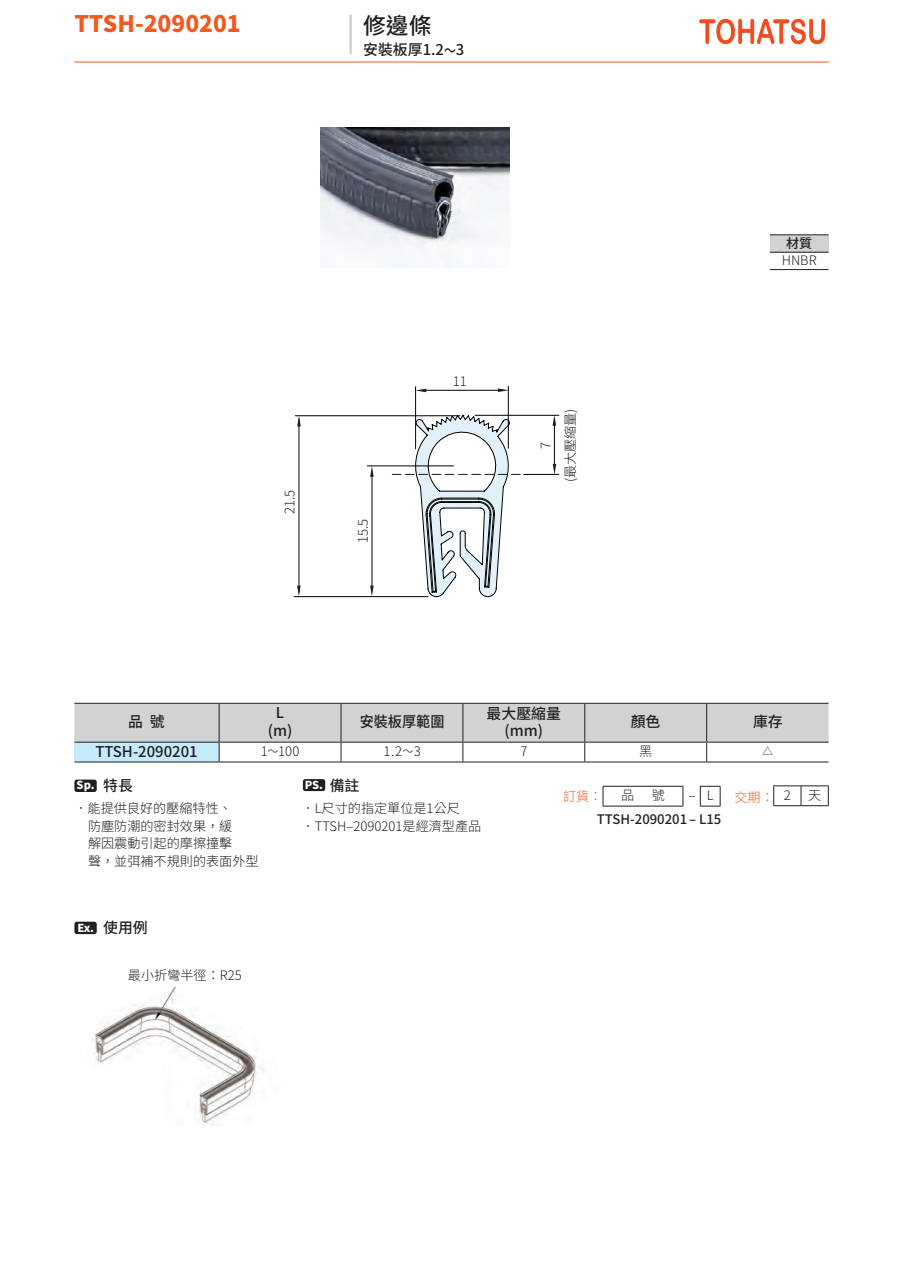
<style>
.page{position:relative;width:903px;height:1275px;background:#fff}
.page>*{position:absolute;margin:0;border:0;box-sizing:border-box;transform-origin:0 0}
.t1{font:800 22.75px "Source Han Sans TC";color:#f15921}
.t2{font:500 22.75px "Source Han Sans TC";color:#231f20}
.t3{font:500 14.88px/17.8px "Source Han Sans TC";color:#231f20;text-align:center}
.t4{font:500 14.88px "Source Han Sans TC";color:#231f20;scale:.95 1}
.t5{font:300 13.12px/17.5px "Source Han Sans TC";color:#231f20}
.t6{font:500 13.12px "Source Han Sans TC";color:#231f20}
.t7{font:300 13.12px "Source Han Sans TC";color:#f15921}
.t8{font:800 11.03px "Source Han Sans TC";color:#fff}
.t9{font:300 10.5px "Source Han Sans TC";color:#231f20}
.s1{font-weight:500;font-size:14.88px;color:#231f20}
.s2{color:#231f20}
</style>
<div class="page">
<svg style="left:699px;top:19px;width:126px;height:25px"></svg>
<hr style="left:74px;top:62px;width:754px;height:1px;background:#f15921">
<hr style="left:349px;top:15px;width:3px;height:39px;background:#d1d2d4">
<img style="left:91px;top:986px;width:174px;height:139px">
<hr style="left:295px;top:415px;width:165px;height:1px;background:#030303">
<hr style="left:294px;top:596px;width:134px;height:1px;background:#030303">
<hr style="left:299px;top:419px;width:1px;height:173px;background:#030303">
<hr style="left:367px;top:466px;width:86px;height:1px;background:#030303">
<hr style="left:372px;top:471px;width:1px;height:115px;background:#030303">
<hr style="left:415px;top:387px;width:1px;height:62px;background:#030303">
<hr style="left:508px;top:386px;width:1px;height:62px;background:#030303">
<hr style="left:421px;top:390px;width:83px;height:1px;background:#030303">
<hr style="left:475px;top:415px;width:84px;height:1px;background:#030303">
<hr style="left:524px;top:474px;width:35px;height:1px;background:#030303">
<hr style="left:554px;top:419px;width:1px;height:50px;background:#030303">
<svg style="left:392px;top:414px;width:128px;height:184px"></svg>
<div style="left:770px;top:235px;width:58px;height:17px;background:#d1d2d4"></div>
<hr style="left:770px;top:234px;width:58px;height:1px;background:#231f20">
<hr style="left:770px;top:269px;width:58px;height:1px;background:#231f20">
<hr style="left:770px;top:252px;width:58px;height:1px;background:#231f20">
<svg style="left:415px;top:389px;width:11px;height:3px"></svg>
<svg style="left:370px;top:466px;width:4px;height:11px"></svg>
<svg style="left:297px;top:416px;width:4px;height:10px"></svg>
<svg style="left:498px;top:388px;width:11px;height:4px"></svg>
<div style="left:74px;top:922px;width:23px;height:12px;background:#231f20;border-radius:2px"></div>
<svg style="left:553px;top:415px;width:3px;height:11px"></svg>
<svg style="left:553px;top:464px;width:3px;height:11px"></svg>
<svg style="left:370px;top:586px;width:4px;height:10px"></svg>
<svg style="left:297px;top:586px;width:4px;height:10px"></svg>
<img style="left:320px;top:128px;width:189px;height:140px">
<div style="left:303px;top:779px;width:22px;height:12px;background:#231f20;border-radius:2px"></div>
<div style="left:74px;top:780px;width:23px;height:12px;background:#231f20;border-radius:2px"></div>
<hr style="left:603px;top:786px;width:80px;height:1px;background:#231f20">
<svg style="left:603px;top:786px;width:1px;height:20px"></svg>
<svg style="left:683px;top:786px;width:1px;height:20px"></svg>
<hr style="left:603px;top:806px;width:80px;height:1px;background:#231f20">
<svg style="left:773px;top:785px;width:56px;height:21px"></svg>
<svg style="left:74px;top:703px;width:754px;height:59px"></svg>
<svg style="left:700px;top:786px;width:21px;height:21px"></svg>
<h1 class="t1" style="left:74px;top:11px;width:168px">TTSH-2090201</h1>
<h1 class="t2" style="left:363px;top:13px;width:70px">修邊條</h1>
<p class="t3" style="left:363px;top:41px;width:103px">安裝板厚1.2～3</p>
<p class="t5" style="left:281px;top:514px;width:26px;rotate:-90deg">21.5</p>
<p class="t5" style="left:354px;top:543px;width:26px;rotate:-90deg">15.5</p>
<p class="t5" style="left:453px;top:373px;width:16px">11</p>
<p class="t5" style="left:537px;top:449px;width:9px;rotate:-90deg">7</p>
<p class="t5" style="left:562px;top:482px;width:75px;rotate:-90deg">(最大壓縮量)</p>
<p class="t6" style="left:786px;top:235px;width:28px">材質</p>
<p class="t5" style="left:782px;top:252px;width:37px">HNBR</p>
<p class="t3" style="left:128px;top:713px;width:38px">品 號</p>
<p class="t3" style="left:268px;top:704px;width:26px">L (m)</p>
<p class="t4" style="left:360px;top:713px;width:91px">安裝板厚範圍</p>
<p class="t3" style="left:487px;top:705px;width:76px">最大壓縮量(mm)</p>
<p class="t3" style="left:631px;top:713px;width:31px">顏色</p>
<p class="t3" style="left:753px;top:713px;width:31px">庫存</p>
<p class="t3" style="left:95px;top:743px;width:104px">TTSH-2090201</p>
<p class="t5" style="left:261px;top:743px;width:40px">1～100</p>
<p class="t5" style="left:383px;top:743px;width:39px">1.2～3</p>
<p class="t5" style="left:520px;top:743px;width:9px">7</p>
<p class="t5" style="left:639px;top:743px;width:15px">黑</p>
<p class="t9" style="left:762px;top:745px;width:12px">△</p>
<p class="t5" style="left:688px;top:787px;width:27px">– L</p>
<p class="t8" style="left:77px;top:779px;width:58px">Sp. <span class="s1">特長</span></p>
<p class="t5" style="left:88px;top:800px;width:172px;text-indent:-14px">．能提供良好的壓縮特性、<br>防塵防潮的密封效果，緩<br>解因震動引起的摩擦撞擊<br>聲，並弭補不規則的表面外型</p>
<p class="t6" style="left:597px;top:812px;width:126px">TTSH-2090201 – L15</p>
<p class="t8" style="left:305px;top:778px;width:56px">PS. <span class="s1">備註</span></p>
<p class="t5" style="left:302px;top:800px;width:181px">．L尺寸的指定單位是1公尺．TTSH–2090201是經濟型產品</p>
<p class="t7" style="left:563px;top:789px;width:41px">訂貨：</p>
<p class="t5" style="left:621px;top:787px;width:15px">品</p>
<p class="t5" style="left:652px;top:787px;width:15px">號</p>
<p class="t7" style="left:734px;top:789px;width:58px">交期： <span class="s2">2</span></p>
<p class="t5" style="left:808px;top:787px;width:15px">天</p>
<p class="t8" style="left:77px;top:921px;width:72px">Ex. <span class="s1">使用例</span></p>
<p class="t5" style="left:128px;top:967px;width:115px">最小折彎半徑：R25</p>
</div>
